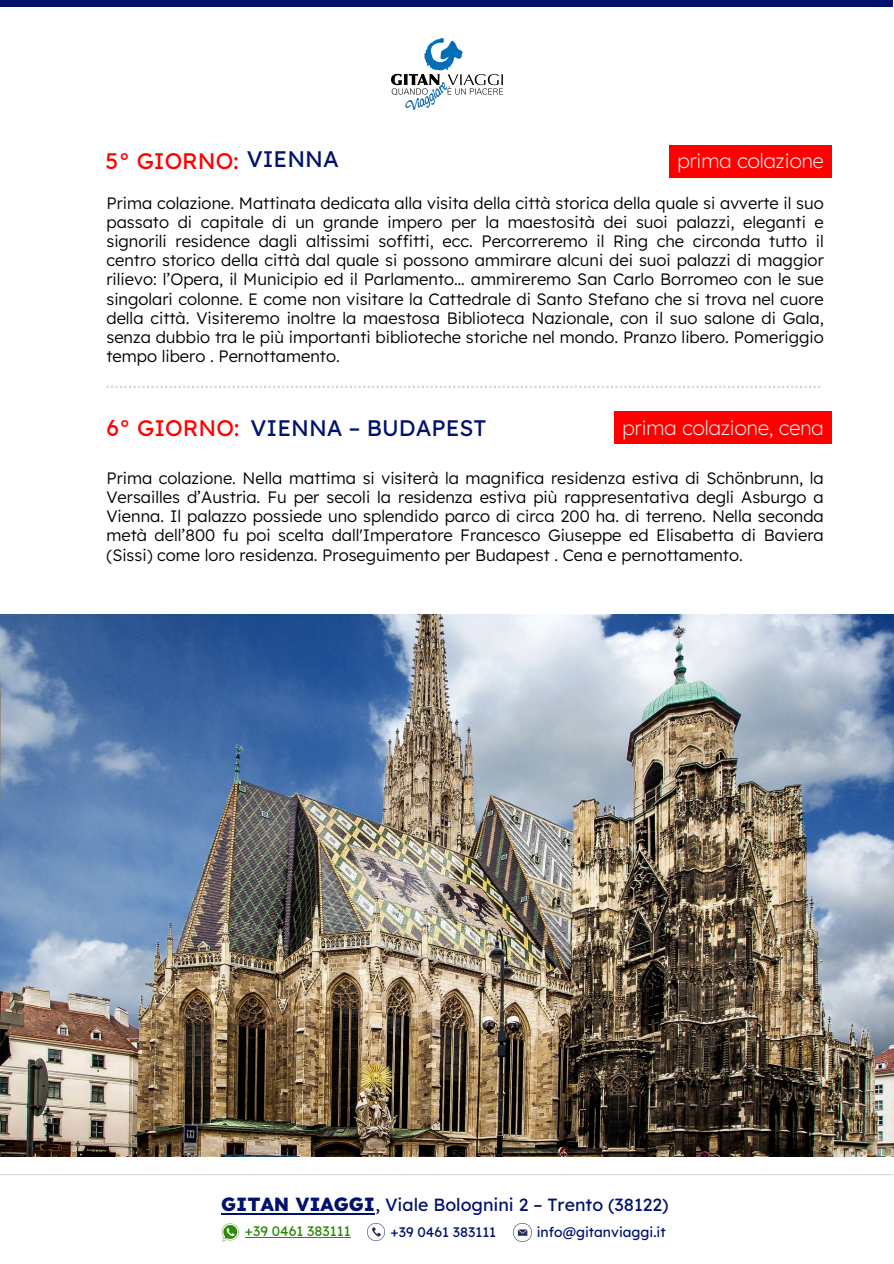
<style>
.page{position:relative;width:894px;height:1264px;background:#fff}
.page>*{position:absolute;margin:0;border:0;box-sizing:border-box;transform-origin:0 0}
.t1{font:22.5px "Lexend";color:#f00}
.t2{font:22.5px "Lexend";color:#00126d}
.t3{font:200 20.1px "Lexend";color:#fff}
.t4{font:17.7px "Lexend";color:#00126d}
.t5{font:300 16.5px/19.2px "Lexend";color:#000;text-align:justify}
.t6{font:13.8px "Lexend";color:#00126d}
.t7{font:13.8px "Lexend";color:#2c8a03}
.s1{color:#00126d}
.s2{font-weight:800;font-size:19.05px}
</style>
<div class="page">
<hr style="left:0;top:1174px;width:893px;height:1px;background:#d7d7d7">
<img style="left:221px;top:1223px;width:18px;height:18px">
<hr style="left:245px;top:1236px;width:105px;height:1px;background:#2c8a03">
<img style="left:367px;top:1223px;width:17px;height:17px">
<img style="left:513px;top:1223px;width:18px;height:18px">
<hr style="left:221px;top:1213px;width:154px;height:1px;background:#00126d">
<img style="left:1px;top:614px;width:892px;height:542px">
<img style="left:391px;top:38px;width:111px;height:71px">
<div style="left:1px;top:0;width:891px;height:7px;background:#00126d"></div>
<div style="left:669px;top:145px;width:162px;height:32px;background:#f00"></div>
<div style="left:614px;top:411px;width:217px;height:33px;background:#f00"></div>
<svg style="left:106px;top:386px;width:714px;height:2px"></svg>
<h1 class="t1" style="left:106px;top:146px;width:235px">5° GIORNO: <span class="s1">VIENNA</span></h1>
<h3 class="t3" style="left:677px;top:148px;width:148px">prima colazione</h3>
<p class="t5" style="left:106px;top:193px;width:718px">Prima colazione. Mattinata dedicata alla visita della città storica della quale si avverte il suo passato di capitale di un grande impero per la maestosità dei suoi palazzi, eleganti e signorili residence dagli altissimi soffitti, ecc. Percorreremo il Ring che circonda tutto il centro storico della città dal quale si possono ammirare alcuni dei suoi palazzi di maggior rilievo: l’Opera, il Municipio ed il Parlamento… ammireremo San Carlo Borromeo con le sue singolari colonne. E come non visitare la Cattedrale di Santo Stefano che si trova nel cuore della città. Visiteremo inoltre la maestosa Biblioteca Nazionale, con il suo salone di Gala, senza dubbio tra le più importanti biblioteche storiche nel mondo. Pranzo libero. Pomeriggio tempo libero . Pernottamento.</p>
<p class="t1" style="left:106px;top:413px;width:134px">6° GIORNO:</p>
<p class="t2" style="left:250px;top:413px;width:237px">VIENNA – BUDAPEST</p>
<h2 class="t3" style="left:622px;top:414px;width:203px">prima colazione, cena</h2>
<h4 class="t5" style="left:106px;top:468px;width:718px">Prima colazione. Nella mattima si visiterà la magnifica residenza estiva di Schönbrunn, la Versailles d’Austria. Fu per secoli la residenza estiva più rappresentativa degli Asburgo a Vienna. Il palazzo possiede uno splendido parco di circa 200 ha. di terreno. Nella seconda metà dell’800 fu poi scelta dall'Imperatore Francesco Giuseppe ed Elisabetta di Baviera (Sissi) come loro residenza. Proseguimento per Budapest . Cena e pernottamento.</h4>
<h4 class="t4" style="left:221px;top:1193px;width:449px"><span class="s2">GITAN VIAGGI</span>, Viale Bolognini 2 – Trento (38122)</h4>
<p class="t7" style="left:245px;top:1222px;width:107px">+39 0461 383111</p>
<h1 class="t6" style="left:390px;top:1223px;width:107px">+39 0461 383111</h1>
<h1 class="t6" style="left:536px;top:1223px;width:130px">info@gitanviaggi.it</h1>
</div>
